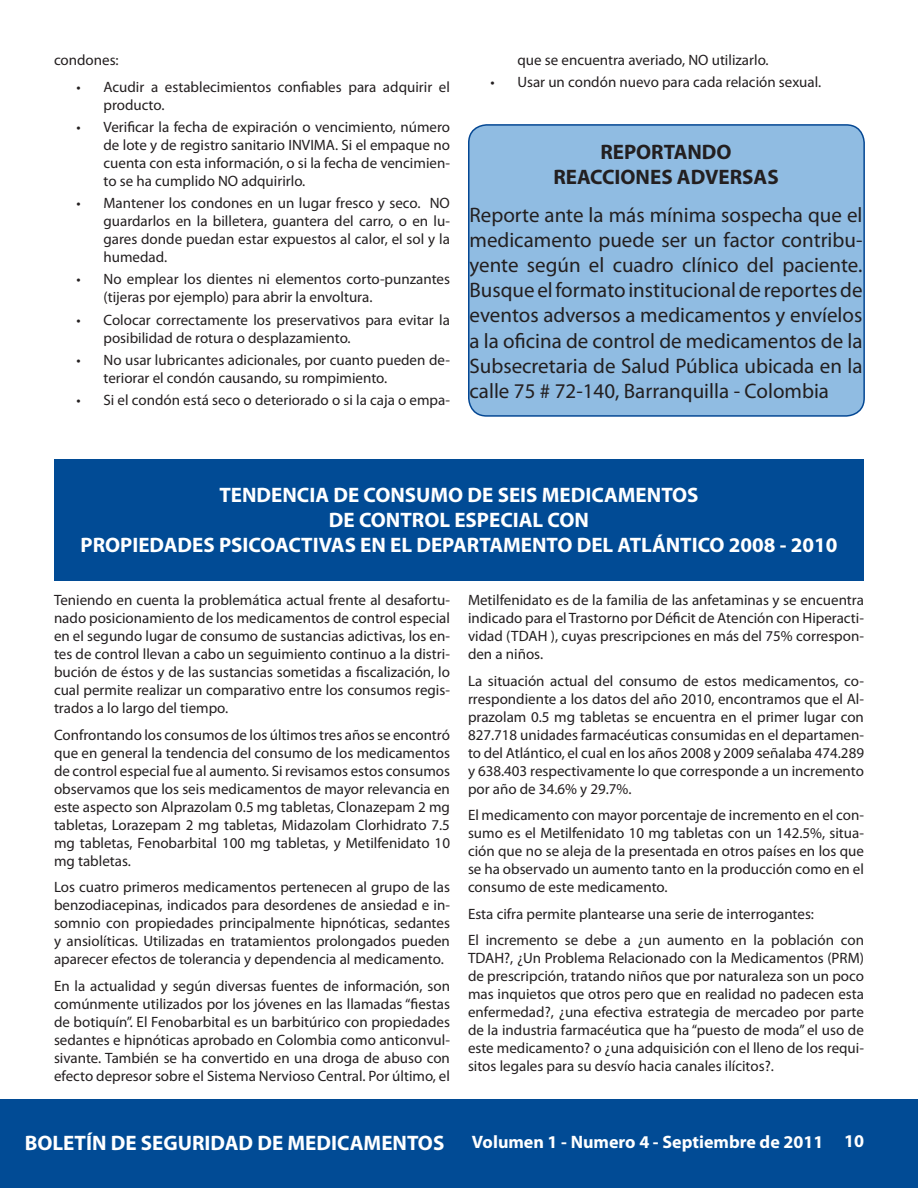
<style>
.page{position:relative;width:918px;height:1188px;background:#fff}
.page>*{position:absolute;margin:0;border:0;box-sizing:border-box;transform-origin:0 0}
.t1{font:21px/25.2px "Myriad Pro";color:#231f20;text-align:justify}
.t2{font:700 21px/25.2px "Myriad Pro";color:#fff;text-align:center}
.t3{font:700 21px/25.2px "Myriad Pro";color:#231f20;text-align:center}
.t4{font:700 18px "Myriad Pro";color:#fff}
.t5{font:15px/18px "Myriad Pro";color:#231f20;text-align:justify}
</style>
<div class="page">
<div style="left:54px;top:459px;width:810px;height:122px;background:#014b95"></div>
<div style="left:0;top:1100px;width:918px;height:88px;background:#014b95"></div>
<div style="left:469px;top:125px;width:395px;height:291px;background:#90bce2;border-radius:18px"></div>
<div style="left:468px;top:124px;width:397px;height:293px;border:2px solid #044793;border-radius:18px"></div>
<p class="t5" style="left:54px;top:51px;width:66px">condones:</p>
<p class="t5" style="left:104px;top:77px;width:348px;text-indent:-27px">• Acudir a establecimientos confiables para adquirir el producto.</p>
<p class="t5" style="left:104px;top:118px;width:348px;text-indent:-27px">• Verificar la fecha de expiración o vencimiento, número de lote y de registro sanitario INVIMA. Si el empaque no cuenta con esta información, o si la fecha de vencimien&shy;to se ha cumplido NO adquirirlo.</p>
<p class="t5" style="left:104px;top:194px;width:348px;text-indent:-27px">• Mantener los condones en un lugar fresco y seco. NO guardarlos en la billetera, guantera del carro, o en lu&shy;gares donde puedan estar expuestos al calor, el sol y la humedad.</p>
<p class="t5" style="left:104px;top:270px;width:348px;text-indent:-27px">• No emplear los dientes ni elementos corto-punzantes (tijeras por ejemplo) para abrir la envoltura.</p>
<p class="t5" style="left:104px;top:310px;width:348px;text-indent:-27px">• Colocar correctamente los preservativos para evitar la posibilidad de rotura o desplazamiento.</p>
<p class="t5" style="left:103px;top:351px;width:348px;text-indent:-27px">• No usar lubricantes adicionales, por cuanto pueden de&shy;teriorar el condón causando, su rompimiento.</p>
<p class="t5" style="left:76px;top:391px;width:375px">• Si el condón está seco o deteriorado o si la caja o empa-</p>
<p class="t5" style="left:518px;top:51px;width:253px">que se encuentra averiado, NO utilizarlo.</p>
<p class="t5" style="left:490px;top:73px;width:332px">• Usar un condón nuevo para cada relación sexual.</p>
<h1 class="t3" style="left:553px;top:138px;width:227px">REPORTANDO<br>REACCIONES ADVERSAS</h1>
<p class="t1" style="left:470px;top:202px;width:395px">Reporte ante la más mínima sospecha que el medicamento puede ser un factor contribu&shy;yente según el cuadro clínico del paciente.<br>Busque el formato institucional de reportes de eventos adversos a medicamentos y envíelos a la oficina de control de medicamentos de la Subsecretaria de Salud Pública ubicada en la calle 75 # 72-140, Barranquilla - Colombia</p>
<h1 class="t2" style="left:81px;top:481px;width:758px">TENDENCIA DE CONSUMO DE SEIS MEDICAMENTOS<br>DE CONTROL ESPECIAL CON<br>PROPIEDADES PSICOACTIVAS EN EL DEPARTAMENTO DEL ATLÁNTICO 2008 - 2010</h1>
<p class="t5" style="left:54px;top:591px;width:398px">Teniendo en cuenta la problemática actual frente al desafortu&shy;nado posicionamiento de los medicamentos de control especial en el segundo lugar de consumo de sustancias adictivas, los en&shy;tes de control llevan a cabo un seguimiento continuo a la distri&shy;bución de éstos y de las sustancias sometidas a fiscalización, lo cual permite realizar un comparativo entre los consumos regis&shy;trados a lo largo del tiempo.</p>
<p class="t5" style="left:54px;top:725px;width:398px">Confrontando los consumos de los últimos tres años se encontró que en general la tendencia del consumo de los medicamentos de control especial fue al aumento. Si revisamos estos consumos observamos que los seis medicamentos de mayor relevancia en este aspecto son Alprazolam 0.5 mg tabletas, Clonazepam 2 mg tabletas, Lorazepam 2 mg tabletas, Midazolam Clorhidrato 7.5 mg tabletas, Fenobarbital 100 mg tabletas, y Metilfenidato 10 mg tabletas.</p>
<p class="t5" style="left:54px;top:878px;width:398px">Los cuatro primeros medicamentos pertenecen al grupo de las benzodiacepinas, indicados para desordenes de ansiedad e in&shy;somnio con propiedades principalmente hipnóticas, sedantes y ansiolíticas. Utilizadas en tratamientos prolongados pueden aparecer efectos de tolerancia y dependencia al medicamento.</p>
<p class="t5" style="left:54px;top:977px;width:398px">En la actualidad y según diversas fuentes de información, son comúnmente utilizados por los jóvenes en las llamadas “fiestas de botiquín”. El Fenobarbital es un barbitúrico con propiedades sedantes e hipnóticas aprobado en Colombia como anticonvul&shy;sivante. También se ha convertido en una droga de abuso con efecto depresor sobre el Sistema Nervioso Central. Por último, el</p>
<p class="t5" style="left:468px;top:591px;width:398px">Metilfenidato es de la familia de las anfetaminas y se encuentra indicado para el Trastorno por Déficit de Atención con Hiperacti&shy;vidad (TDAH ), cuyas prescripciones en más del 75% correspon&shy;den a niños.</p>
<p class="t5" style="left:468px;top:671px;width:398px">La situación actual del consumo de estos medicamentos, co&shy;rrespondiente a los datos del año 2010, encontramos que el Al&shy;prazolam 0.5 mg tabletas se encuentra en el primer lugar con 827.718 unidades farmacéuticas consumidas en el departamen&shy;to del Atlántico, el cual en los años 2008 y 2009 señalaba 474.289 y 638.403 respectivamente lo que corresponde a un incremento por año de 34.6% y 29.7%.</p>
<p class="t5" style="left:468px;top:806px;width:398px">El medicamento con mayor porcentaje de incremento en el con&shy;sumo es el Metilfenidato 10 mg tabletas con un 142.5%, situa&shy;ción que no se aleja de la presentada en otros países en los que se ha observado un aumento tanto en la producción como en el consumo de este medicamento.</p>
<p class="t5" style="left:468px;top:900px;width:398px;line-height:26.5px">Esta cifra permite plantearse una serie de interrogantes:<br>El incremento se debe a ¿un aumento en la población con</p>
<p class="t5" style="left:468px;top:949px;width:398px">TDAH?, ¿Un Problema Relacionado con la Medicamentos (PRM) de prescripción, tratando niños que por naturaleza son un poco mas inquietos que otros pero que en realidad no padecen esta enfermedad?, ¿una efectiva estrategia de mercadeo por parte de la industria farmacéutica que ha “puesto de moda” el uso de este medicamento? o ¿una adquisición con el lleno de los requi&shy;sitos legales para su desvío hacia canales ilícitos?.</p>
<h1 class="t2" style="left:25px;top:1130px;width:421px">BOLETÍN DE SEGURIDAD DE MEDICAMENTOS</h1>
<p class="t4" style="left:472px;top:1130px;width:394px">Volumen 1 - Numero 4 - Septiembre de 2011 10</p>
</div>
